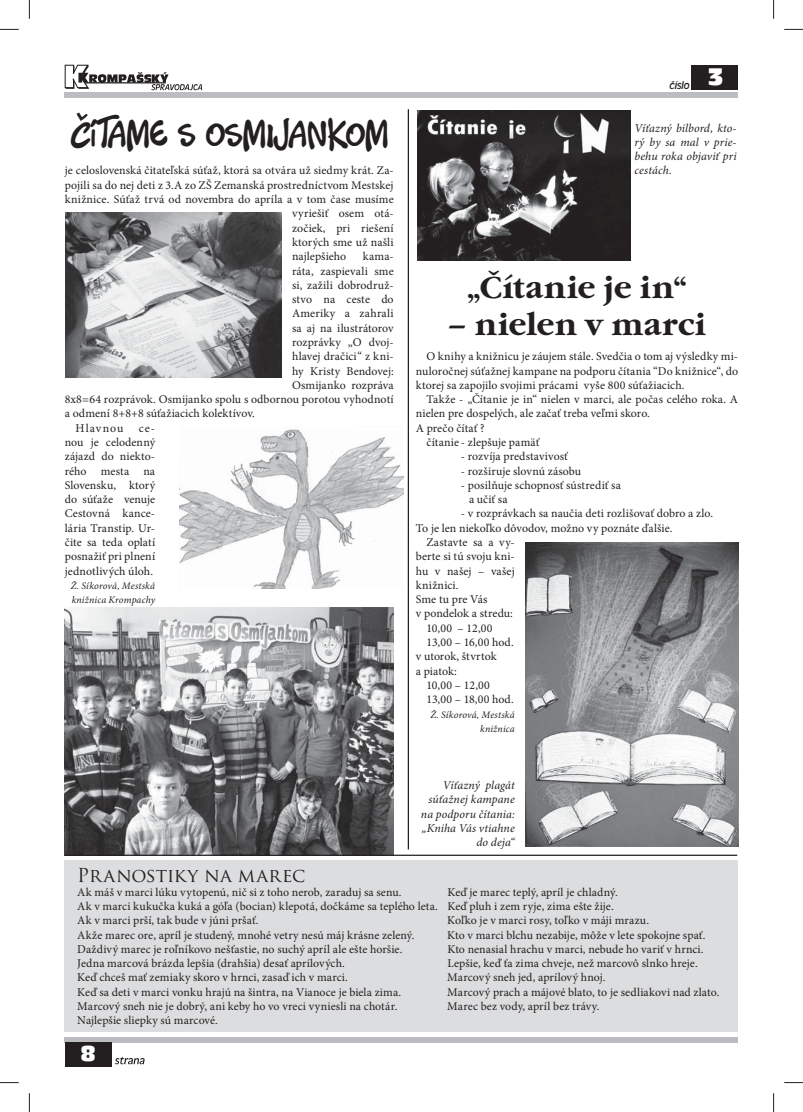
<style>
.page{position:relative;width:803px;height:1112px;background:#fff}
.page>*{position:absolute;margin:0;border:0;box-sizing:border-box;transform-origin:0 0}
.t1{font:32.5px "Timotheos";letter-spacing:-.03em;color:#231f20}
.t2{font:700 31.25px "Garamond Itc TEE";letter-spacing:-.005em;color:#231f20}
.t3{font:25px "Antique Oli TEE Comp";color:#fff}
.t4{font:22.5px "Antique Oli TEE Comp";color:#fff}
.t5{font:18.75px "Trajan Pro";color:#231f20}
.t6{font:11.88px/14.2px "Minion Pro";letter-spacing:.005em;color:#231f20;text-align:justify}
.t7{font:italic 11.88px/14.2px "Minion Pro";letter-spacing:.005em;color:#231f20;text-align:right}
.t8{font:11.88px "Minion Pro";letter-spacing:.08em;color:#231f20}
.t9{font:italic 11.25px "Antique Oli TEE";color:#231f20}
.t10{font:italic 10px/14.2px "Minion Pro";letter-spacing:.01em;color:#231f20}
</style>
<div class="page">
<div style="left:65px;top:860px;width:673px;height:171px;background:#dcddde"></div>
<div style="left:65px;top:1036px;width:673px;height:6px;background:#bbbdc0"></div>
<div style="left:65px;top:1042px;width:46px;height:24px;background:#231f20"></div>
<svg style="left:115px;top:1056px;width:30px;height:7px"></svg>
<div style="left:65px;top:92px;width:673px;height:6px;background:#bbbdc0"></div>
<div style="left:692px;top:65px;width:46px;height:24px;background:#231f20"></div>
<svg style="left:64px;top:64px;width:138px;height:26px"></svg>
<hr style="left:85px;top:82px;width:81px;height:1px;background:#231f20">
<img style="left:66px;top:212px;width:215px;height:165px">
<img style="left:65px;top:607px;width:329px;height:247px">
<img style="left:417px;top:110px;width:213px;height:150px">
<hr style="left:408px;top:109px;width:1px;height:740px;background:#231f20">
<hr style="left:65px;top:854px;width:672px;height:1px;background:#231f20">
<img style="left:525px;top:542px;width:213px;height:303px">
<img style="left:180px;top:429px;width:223px;height:159px">
<svg style="left:0;top:29px;width:19px;height:1px"></svg>
<svg style="left:784px;top:29px;width:19px;height:1px"></svg>
<svg style="left:0;top:1082px;width:19px;height:1px"></svg>
<svg style="left:784px;top:1082px;width:19px;height:1px"></svg>
<svg style="left:29px;top:0;width:1px;height:19px"></svg>
<svg style="left:29px;top:1093px;width:1px;height:18px"></svg>
<svg style="left:773px;top:0;width:1px;height:19px"></svg>
<svg style="left:773px;top:1093px;width:1px;height:18px"></svg>
<h1 class="t1" style="left:69px;top:110px;width:322px">Čítame s Osmijankom</h1>
<p class="t6" style="left:65px;top:164px;width:330px">je celoslovenská čitateľská súťaž, ktorá sa otvára už siedmy krát. Za-</p>
<p class="t6" style="left:65px;top:179px;width:330px">pojili sa do nej deti z 3.A zo ZŠ Zemanská prostredníctvom Mestskej</p>
<p class="t6" style="left:65px;top:193px;width:330px">knižnice. Súťaž trvá od novembra do apríla a v tom čase musíme</p>
<p class="t6" style="left:292px;top:207px;width:103px">vyriešiť osem otá-</p>
<p class="t6" style="left:292px;top:222px;width:103px">zočiek, pri riešení</p>
<p class="t6" style="left:292px;top:236px;width:103px">ktorých sme už našli</p>
<p class="t6" style="left:292px;top:250px;width:56px">najlepšieho</p>
<p class="t6" style="left:363px;top:250px;width:32px">kama-</p>
<p class="t6" style="left:292px;top:264px;width:103px">ráta, zaspievali sme</p>
<p class="t6" style="left:292px;top:279px;width:103px">si, zažili dobrodruž-</p>
<p class="t6" style="left:292px;top:293px;width:103px">stvo na ceste do</p>
<p class="t6" style="left:292px;top:307px;width:103px">Ameriky a zahrali</p>
<p class="t6" style="left:292px;top:322px;width:103px">sa aj na ilustrátorov</p>
<p class="t6" style="left:292px;top:336px;width:103px">rozprávky „O dvoj-</p>
<p class="t6" style="left:292px;top:350px;width:103px">hlavej dračici“ z kni-</p>
<p class="t6" style="left:292px;top:364px;width:103px">hy Kristy Bendovej:</p>
<p class="t6" style="left:292px;top:379px;width:103px">Osmijanko rozpráva</p>
<p class="t6" style="left:65px;top:393px;width:330px">8x8=64 rozprávok. Osmijanko spolu s odbornou porotou vyhodnotí</p>
<p class="t6" style="left:65px;top:407px;width:192px">a odmení 8+8+8 súťažiacich kolektívov.</p>
<p class="t8" style="left:75px;top:423px;width:49px">Hlavnou</p>
<p class="t6" style="left:65px;top:421px;width:92px;text-indent:74px">ce&shy;nou je celodenný zájazd do niekto&shy;rého mesta na Slovensku, ktorý do súťaže venuje Cestovná kance&shy;lária Transtip. Ur&shy;čite sa teda oplatí posnažiť pri plnení jednotlivých úloh.</p>
<p class="t10" style="left:71px;top:579px;width:86px">Ž. Síkorová, Mestská knižnica Krompachy</p>
<p class="t9" style="left:669px;top:80px;width:22px">číslo</p>
<h3 class="t3" style="left:707px;top:68px;width:18px">3</h3>
<p class="t7" style="left:634px;top:122px;width:103px;text-align:justify">Víťazný bilbord, kto&shy;rý by sa mal v prie&shy;behu roka objaviť pri cestách.</p>
<h2 class="t2" style="left:466px;top:274px;width:223px">„Čítanie je in“</h2>
<h2 class="t2" style="left:448px;top:311px;width:260px">– nielen v marci</h2>
<p class="t6" style="left:416px;top:350px;width:324px;text-indent:11px">O knihy a knižnicu je záujem stále. Svedčia o tom aj výsledky mi&shy;nuloročnej súťažnej kampane na podporu čítania “Do knižnice“, do ktorej sa zapojilo svojimi prácami vyše 800 súťažiacich.</p>
<p class="t6" style="left:426px;top:393px;width:313px">Takže - „Čítanie je in“ nielen v marci, ale počas celého roka. A</p>
<p class="t6" style="left:416px;top:407px;width:236px">nielen pre dospelých, ale začať treba veľmi skoro.</p>
<p class="t6" style="left:416px;top:421px;width:70px">A prečo čítať ?</p>
<p class="t6" style="left:426px;top:436px;width:114px">čítanie - zlepšuje pamäť</p>
<p class="t6" style="left:461px;top:450px;width:108px">- rozvíja predstavivosť</p>
<p class="t6" style="left:461px;top:464px;width:122px">- rozširuje slovnú zásobu</p>
<p class="t6" style="left:469px;top:479px;width:153px;text-indent:-8px">- posilňuje schopnosť sústrediť sa a učiť sa</p>
<p class="t6" style="left:461px;top:507px;width:254px">- v rozprávkach sa naučia deti rozlišovať dobro a zlo.</p>
<p class="t6" style="left:416px;top:521px;width:258px">To je len niekoľko dôvodov, možno vy poznáte ďalšie.</p>
<p class="t6" style="left:426px;top:536px;width:90px">Zastavte sa a vy-</p>
<p class="t6" style="left:416px;top:550px;width:100px">berte si tú svoju kni-</p>
<p class="t6" style="left:416px;top:564px;width:100px">hu v našej – vašej</p>
<p class="t6" style="left:416px;top:579px;width:44px">knižnici.</p>
<p class="t6" style="left:416px;top:593px;width:73px">Sme tu pre Vás</p>
<p class="t6" style="left:416px;top:607px;width:99px">v pondelok a stredu:</p>
<p class="t6" style="left:426px;top:621px;width:68px">10,00 – 12,00</p>
<p class="t6" style="left:426px;top:636px;width:89px">13,00 – 16,00 hod.</p>
<p class="t6" style="left:416px;top:650px;width:82px">v utorok, štvrtok</p>
<p class="t6" style="left:416px;top:664px;width:43px">a piatok:</p>
<p class="t6" style="left:426px;top:679px;width:65px">10,00 – 12,00</p>
<p class="t6" style="left:426px;top:693px;width:89px">13,00 – 18,00 hod.</p>
<p class="t10" style="left:430px;top:708px;width:86px;text-align:right">Ž. Síkorová, Mestská knižnica</p>
<p class="t7" style="left:421px;top:778px;width:95px">Víťazný plagát súťažnej kampane na podporu čítania: „Kniha Vás vtiahne do deja“</p>
<h3 class="t5" style="left:77px;top:863px;width:230px">Pranostiky na marec</h3>
<p class="t6" style="left:77px;top:885px;width:326px">Ak máš v marci lúku vytopenú, nič si z toho nerob, zaraduj sa senu.</p>
<p class="t6" style="left:77px;top:885px;width:542px;text-align:left;text-indent:370px">Keď je marec teplý, apríl je chladný.<br>Ak v marci kukučka kuká a góľa (bocian) klepotá, dočkáme sa teplého leta. Keď pluh i zem ryje, zima ešte žije.<br>Ak v marci prší, tak bude v júni pršať.</p>
<p class="t6" style="left:447px;top:914px;width:203px">Koľko je v marci rosy, toľko v máji mrazu.</p>
<p class="t6" style="left:77px;top:928px;width:339px">Akže marec ore, apríl je studený, mnohé vetry nesú máj krásne zelený.</p>
<p class="t6" style="left:447px;top:928px;width:260px">Kto v marci blchu nezabije, môže v lete spokojne spať.</p>
<p class="t6" style="left:77px;top:942px;width:327px">Daždivý marec je roľníkovo nešťastie, no suchý apríl ale ešte horšie.</p>
<p class="t6" style="left:447px;top:942px;width:258px">Kto nenasial hrachu v marci, nebude ho variť v hrnci.</p>
<p class="t6" style="left:77px;top:957px;width:269px">Jedna marcová brázda lepšia (drahšia) desať aprílových.</p>
<p class="t6" style="left:447px;top:957px;width:252px">Lepšie, keď ťa zima chveje, než marcovô slnko hreje.</p>
<p class="t6" style="left:77px;top:971px;width:272px">Keď chceš mať zemiaky skoro v hrnci, zasaď ich v marci.</p>
<p class="t6" style="left:447px;top:971px;width:160px">Marcový sneh jed, aprílový hnoj.</p>
<p class="t6" style="left:77px;top:985px;width:325px">Keď sa deti v marci vonku hrajú na šintra, na Vianoce je biela zima.</p>
<p class="t6" style="left:447px;top:985px;width:274px">Marcový prach a májové blato, to je sedliakovi nad zlato.</p>
<p class="t6" style="left:77px;top:999px;width:322px">Marcový sneh nie je dobrý, ani keby ho vo vreci vyniesli na chotár.</p>
<p class="t6" style="left:447px;top:999px;width:154px">Marec bez vody, apríl bez trávy.</p>
<p class="t6" style="left:77px;top:1014px;width:142px">Najlepšie sliepky sú marcové.</p>
<h3 class="t4" style="left:81px;top:1045px;width:16px">8</h3>
</div>
